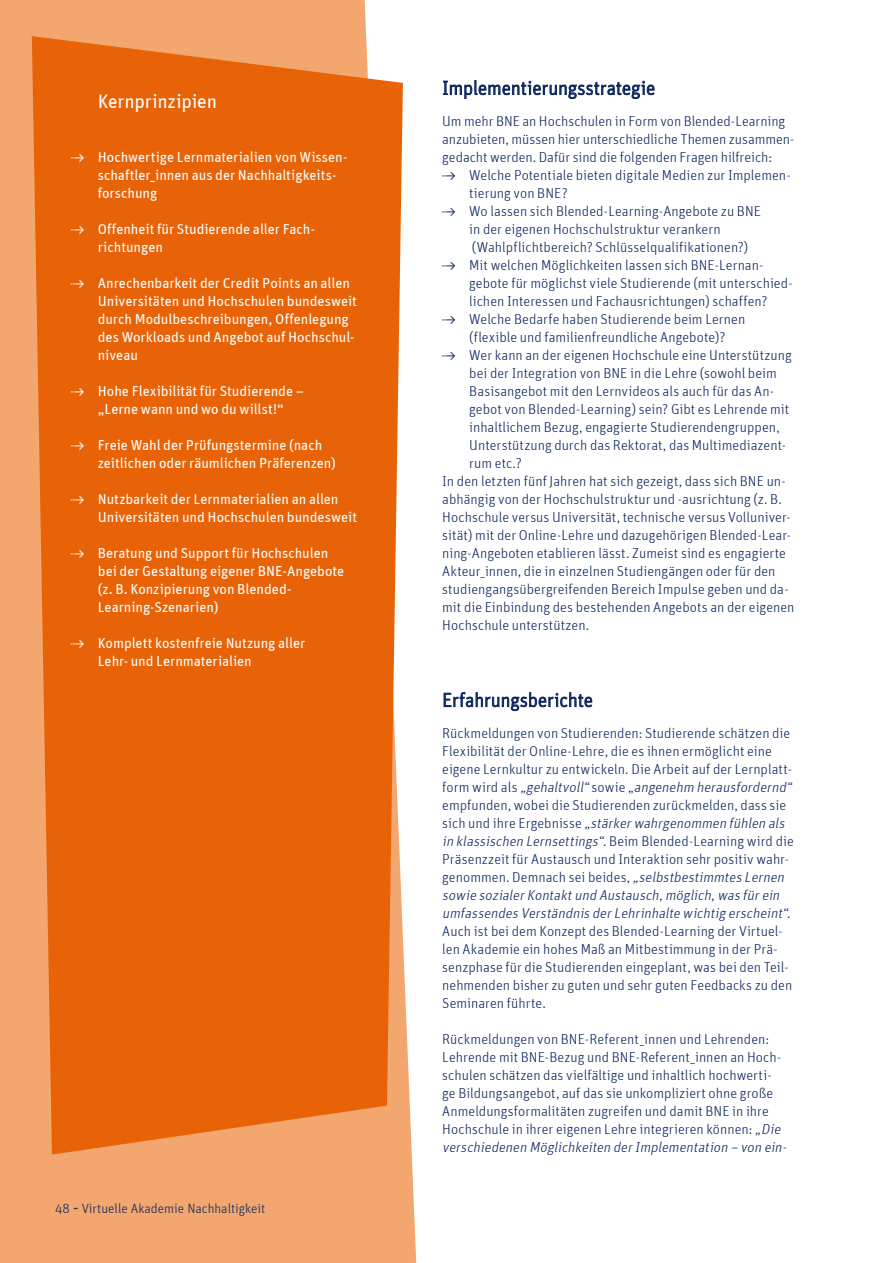
<style>
.page{position:relative;width:893px;height:1263px;background:#fff}
.page>*{position:absolute;margin:0;border:0;box-sizing:border-box;transform-origin:0 0}
.t1{font:300 19.5px "Unit";color:#0f285f}
.t2{font:19.5px "Unit";letter-spacing:-.01em;color:#fff}
.t3{font:300 14.4px/18px "Unit";color:#0f285f}
.t4{font:14.4px/18px "Unit";letter-spacing:-.005em;color:#fff}
.t5{font:300 13.5px "Unit";color:#0f285f}
.s1{font-style:italic}
</style>
<div class="page">
<svg style="left:0;top:0;width:416px;height:1263px;background:#f4af7c"></svg>
<svg style="left:32px;top:36px;width:371px;height:1118px;background:#e96a12"></svg>
<svg style="left:443px;top:80px;width:212px;height:19px"></svg>
<svg style="left:444px;top:692px;width:148px;height:19px"></svg>
<svg style="left:71px;top:154px;width:13px;height:8px"></svg>
<svg style="left:71px;top:226px;width:13px;height:8px"></svg>
<svg style="left:71px;top:280px;width:13px;height:8px"></svg>
<svg style="left:71px;top:388px;width:13px;height:8px"></svg>
<svg style="left:71px;top:442px;width:13px;height:8px"></svg>
<svg style="left:71px;top:496px;width:13px;height:8px"></svg>
<svg style="left:71px;top:550px;width:13px;height:8px"></svg>
<svg style="left:71px;top:640px;width:13px;height:8px"></svg>
<h1 class="t2" style="left:98px;top:94px;width:121px">Kernprinzipien</h1>
<p class="t4" style="left:98px;top:149px;width:251px">Hochwertige Lernmaterialien von Wissen&shy;schaftler_innen aus der Nachhaltigkeits&shy;forschung</p>
<p class="t4" style="left:98px;top:221px;width:219px">Offenheit für Studierende aller Fach&shy;richtungen</p>
<p class="t4" style="left:98px;top:275px;width:261px">Anrechenbarkeit der Credit Points an allen Universitäten und Hochschulen bundesweit durch Modulbeschreibungen, Offenlegung des Workloads und Angebot auf Hochschul&shy;niveau</p>
<p class="t4" style="left:98px;top:383px;width:208px">Hohe Flexibilität für Studierende – „Lerne wann und wo du willst!“</p>
<p class="t4" style="left:98px;top:437px;width:240px">Freie Wahl der Prüfungstermine (nach zeitlichen oder räumlichen Präferenzen)</p>
<p class="t4" style="left:98px;top:491px;width:261px">Nutzbarkeit der Lernmaterialien an allen<br>Universitäten und Hochschulen bundesweit</p>
<p class="t4" style="left:98px;top:545px;width:248px">Beratung und Support für Hochschulen bei der Gestaltung eigener BNE-Angebote (z. B. Konzipierung von Blended-Learning-Szenarien)</p>
<p class="t4" style="left:98px;top:635px;width:209px">Komplett kostenfreie Nutzung aller<br>Lehr- und Lernmaterialien</p>
<p class="t5" style="left:55px;top:1203px;width:212px">48 ∙∙∙ Virtuelle Akademie Nachhaltigkeit</p>
<p class="t5" style="left:73px;top:1203px;width:230px">∙ Projektseminar, Nachhaltig lehr n lernen</p>
<h1 class="t1" style="left:442px;top:81px;width:215px">Implementierungsstrategie</h1>
<p class="t3" style="left:442px;top:113px;width:354px">Um mehr BNE an Hochschulen in Form von Blended-Learning anzubieten, müssen hier unterschiedliche Themen zusammen&shy;gedacht werden. Dafür sind die folgenden Fragen hilfreich:</p>
<p class="t3" style="left:469px;top:167px;width:323px">Welche Potentiale bieten digitale Medien zur Implemen-</p>
<p class="t3" style="left:469px;top:185px;width:100px">tierung von BNE?</p>
<p class="t3" style="left:469px;top:203px;width:293px">Wo lassen sich Blended-Learning-Angebote zu BNE</p>
<p class="t3" style="left:469px;top:221px;width:253px">in der eigenen Hochschulstruktur verankern</p>
<p class="t3" style="left:472px;top:239px;width:278px">(Wahlpflichtbereich? Schlüsselqualifikationen?)</p>
<p class="t3" style="left:469px;top:257px;width:296px">Mit welchen Möglichkeiten lassen sich BNE-Lernan-</p>
<p class="t3" style="left:469px;top:275px;width:325px">gebote für möglichst viele Studierende (mit unterschied-</p>
<p class="t3" style="left:469px;top:293px;width:300px">lichen Interessen und Fachausrichtungen) schaffen?</p>
<p class="t3" style="left:469px;top:311px;width:278px">Welche Bedarfe haben Studierende beim Lernen</p>
<p class="t3" style="left:469px;top:329px;width:258px">(flexible und familienfreundliche Angebote)?</p>
<p class="t3" style="left:469px;top:347px;width:324px">Wer kann an der eigenen Hochschule eine Unterstützung</p>
<p class="t3" style="left:469px;top:365px;width:309px">bei der Integration von BNE in die Lehre (sowohl beim</p>
<p class="t3" style="left:469px;top:383px;width:306px">Basisangebot mit den Lernvideos als auch für das An-</p>
<p class="t3" style="left:469px;top:401px;width:322px">gebot von Blended-Learning) sein? Gibt es Lehrende mit</p>
<p class="t3" style="left:469px;top:419px;width:312px">inhaltlichem Bezug, engagierte Studierendengruppen,</p>
<p class="t3" style="left:469px;top:437px;width:318px">Unterstützung durch das Rektorat, das Multimediazent-</p>
<p class="t3" style="left:469px;top:455px;width:54px">rum etc.?</p>
<p class="t3" style="left:442px;top:473px;width:345px">In den letzten fünf Jahren hat sich gezeigt, dass sich BNE un-</p>
<p class="t3" style="left:442px;top:491px;width:341px">abhängig von der Hochschulstruktur und -ausrichtung (z. B.</p>
<p class="t3" style="left:442px;top:509px;width:350px">Hochschule versus Universität, technische versus Volluniver-</p>
<p class="t3" style="left:442px;top:527px;width:350px">sität) mit der Online-Lehre und dazugehörigen Blended-Lear-</p>
<p class="t3" style="left:442px;top:545px;width:345px">ning-Angeboten etablieren lässt. Zumeist sind es engagierte</p>
<p class="t3" style="left:442px;top:563px;width:335px">Akteur_innen, die in einzelnen Studiengängen oder für den</p>
<p class="t3" style="left:442px;top:581px;width:348px">studiengangsübergreifenden Bereich Impulse geben und da-</p>
<p class="t3" style="left:442px;top:599px;width:354px">mit die Einbindung des bestehenden Angebots an der eigenen</p>
<p class="t3" style="left:442px;top:617px;width:149px">Hochschule unterstützen.</p>
<h1 class="t1" style="left:442px;top:693px;width:152px">Erfahrungsberichte</h1>
<p class="t3" style="left:442px;top:725px;width:353px">Rückmeldungen von Studierenden: Studierende schätzen die Flexibilität der Online-Lehre, die es ihnen ermöglicht eine eigene Lernkultur zu entwickeln. Die Arbeit auf der Lernplatt&shy;fo r m w ir d al s <span class="s1">„gehaltvoll“</span> s o w i e „ <span class="s1">angenehm herausfordernd“ </span>empfunden, wobei die Studierenden zurückmelden, dass sie s ich un d ihre Ergebnis s e <span class="s1">„stärker wahrgenommen fühlen als in klassischen Lernsettings“</span>. B eim Blended- Learning wird die Präsenzzeit für Austausch und Interaktion sehr positiv wahr&shy;genommen. Demnach sei beides, <span class="s1">„selbstbestimmtes Lernen sowie sozialer Kontakt und Austausch,möglich,was für ein umfassendes Verständnis der Lehrinhalte wichtig erscheint“</span>.<br>Auch ist bei dem Konzept des Blended-Learning der Virtuel&shy;len Akademie ein hohes Maß an Mitbestimmung in der Prä&shy;senzphase für die Studierenden eingeplant, was bei den Teil&shy;nehmenden bisher zu guten und sehr guten Feedbacks zu den Seminaren führte.</p>
<p class="t3" style="left:442px;top:1031px;width:348px">Rückmeldungen von BNE-Referent_innen und Lehrenden:<br>Lehrende mit BNE-Bezug und BNE-Referent_innen an Hoch&shy;schulen schätzen das vielfältige und inhaltlich hochwerti&shy;ge Bildungsangebot, auf das sie unkompliziert ohne große Anmeldungsformalitäten zugreifen und damit BNE in ihre Hochschule in ihrer eigenen Lehre integrieren können: <span class="s1">„Die verschiedenen Möglichkeiten der Implementation – von ein-</span></p>
</div>
